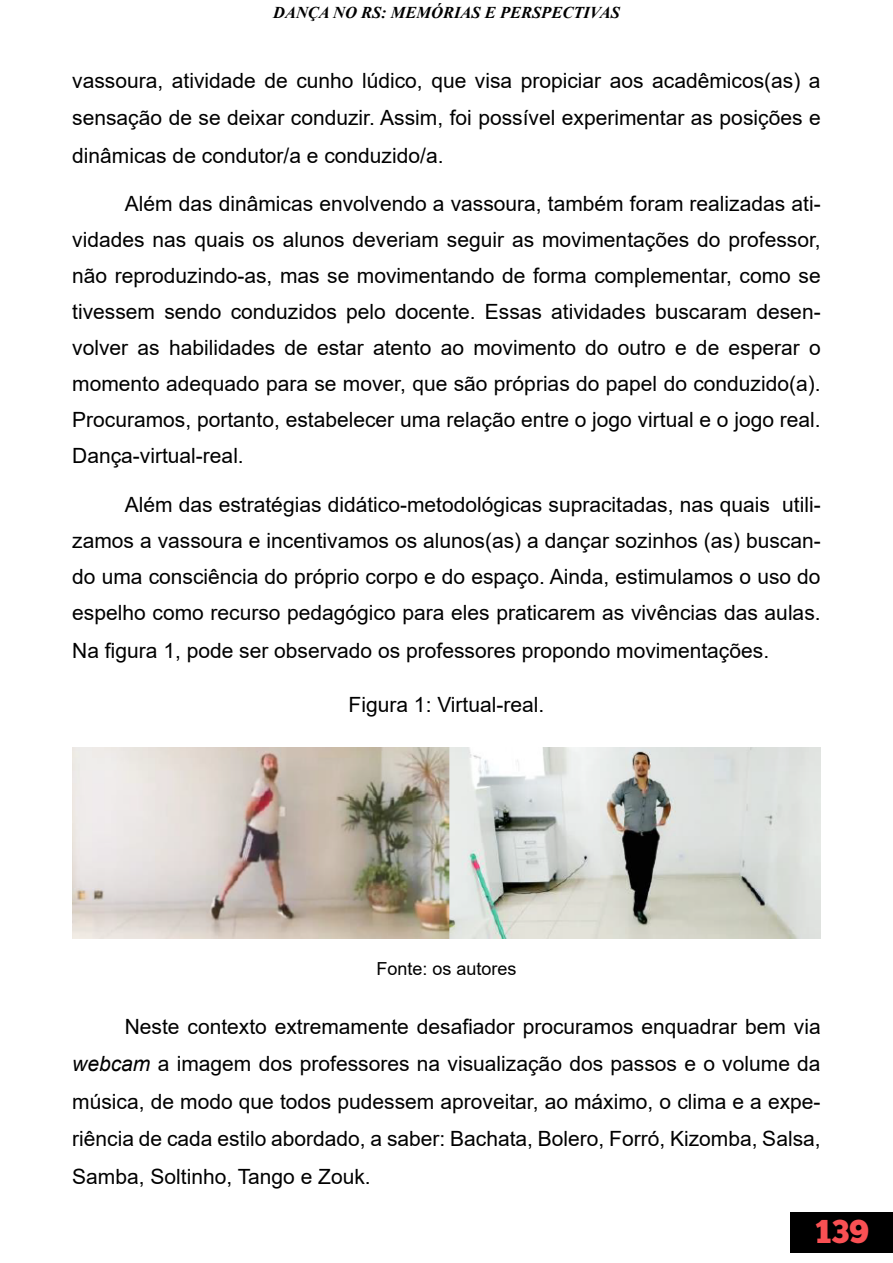
<style>
.page{position:relative;width:893px;height:1263px;background:#fff}
.page>*{position:absolute;margin:0;border:0;box-sizing:border-box;transform-origin:0 0}
.t1{font:33px "Chunk Five";color:#f95053}
.t2{font:21px/36px "Arial";color:#000;text-align:justify}
.t3{font:18px "Arial";color:#000}
.t4{font:italic 700 16.5px "Times New Roman";color:#000}
.s1{font-style:italic}
</style>
<div class="page">
<div style="left:791px;top:1212px;width:102px;height:40px;background:#000"></div>
<img style="left:72px;top:748px;width:749px;height:191px">
<p class="t4" style="left:273px;top:1px;width:348px">DANÇA NO RS: MEMÓRIAS E PERSPECTIVAS</p>
<p class="t2" style="left:72px;top:61px;width:750px;line-height:37.5px">vassoura, atividade de cunho lúdico, que visa propiciar aos acadêmicos(as) a sensação de se deixar conduzir. Assim, foi possível experimentar as posições e dinâmicas de condutor/a e conduzido/a.</p>
<p class="t2" style="left:72px;top:186px;width:750px;text-indent:52px">Além das dinâmicas envolvendo a vassoura, também foram realizadas ati&shy;vidades nas quais os alunos deveriam seguir as movimentações do professor, não reproduzindo-as, mas se movimentando de forma complementar, como se tivessem sendo conduzidos pelo docente. Essas atividades buscaram desen&shy;volver as habilidades de estar atento ao movimento do outro e de esperar o momento adequado para se mover, que são próprias do papel do conduzido(a).<br>Procuramos, portanto, estabelecer uma relação entre o jogo virtual e o jogo real.<br>Dança-virtual-real.</p>
<p class="t2" style="left:72px;top:486px;width:750px;text-indent:52px">Além das estratégias didático-metodológicas supracitadas, nas quais utili&shy;zamos a vassoura e incentivamos os alunos(as) a dançar sozinhos (as) buscan&shy;do uma consciência do próprio corpo e do espaço. Ainda, estimulamos o uso do espelho como recurso pedagógico para eles praticarem as vivências das aulas.<br>Na figura 1, pode ser observado os professores propondo movimentações.</p>
<p class="t2" style="left:349px;top:686px;width:197px">Figura 1: Virtual-real.</p>
<p class="t3" style="left:376px;top:956px;width:142px">Fonte: os autores</p>
<p class="t2" style="left:72px;top:1007px;width:750px;line-height:37.5px;text-indent:52px">Neste contexto extremamente desafiador procuramos enquadrar bem via <span class="s1">webcam</span> a imagem dos professores na visualização dos passos e o volume da música, de modo que todos pudessem aproveitar, ao máximo, o clima e a expe&shy;riência de cada estilo abordado, a saber: Bachata, Bolero, Forró, Kizomba, Salsa, Samba, Soltinho, Tango e Zouk.</p>
<h1 class="t1" style="left:815px;top:1211px;width:55px">139</h1>
</div>
